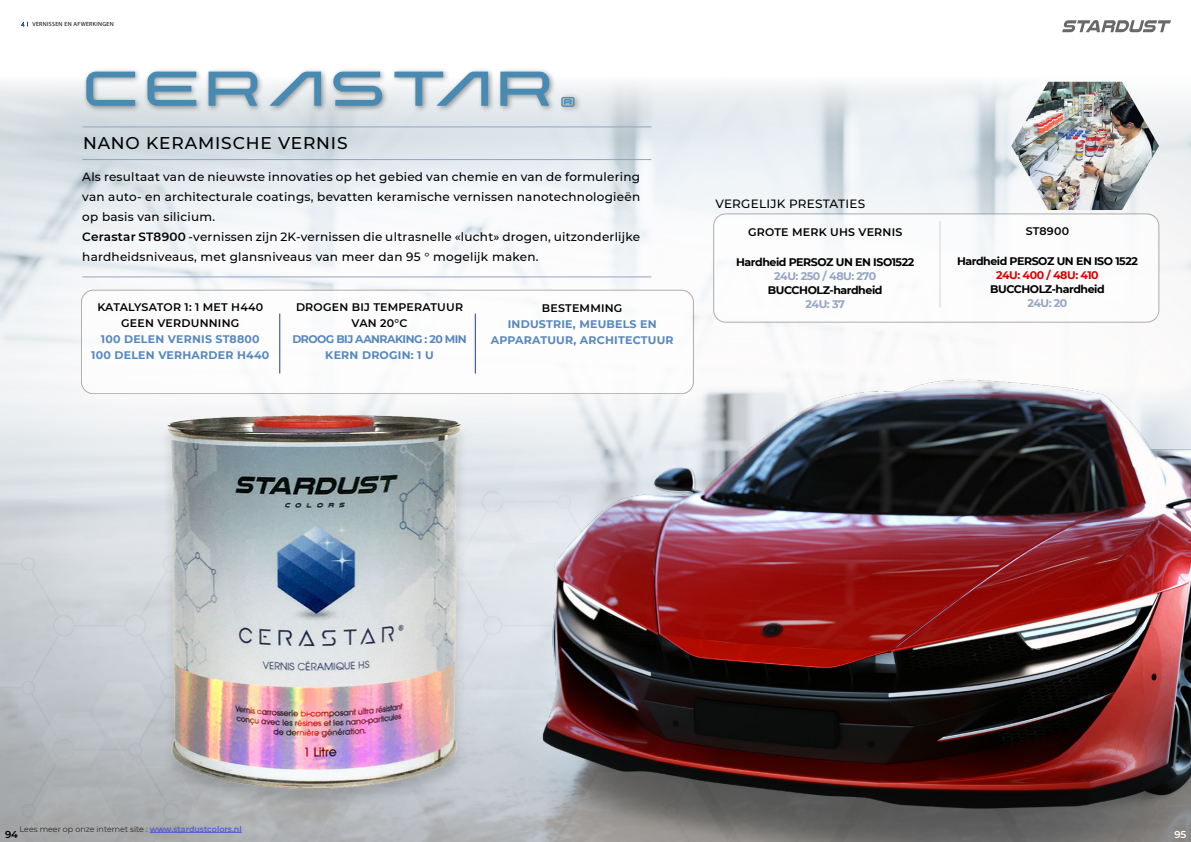
<style>
.page{position:relative;width:1191px;height:842px;background:#fff}
.page>*{position:absolute;margin:0;border:0;box-sizing:border-box;transform-origin:0 0}
.t1{font:70px "Nebula";letter-spacing:.03em;color:#498ab2}
.t2{font:500 17px "Montserrat";letter-spacing:.05em;color:#000}
.t3{font:17px "Nebula";color:#498ab2}
.t4{font:500 12px/20px "Montserrat";letter-spacing:.02em;color:#000}
.t5{font:600 11px/16px "Montserrat";letter-spacing:.02em;color:#000;text-align:center}
.t6{font:700 11px "Montserrat";letter-spacing:-.04em;color:#000}
.t7{font:700 11px/16px "Montserrat";letter-spacing:.02em;color:#5887bd;text-align:center}
.t8{font:700 11px/16px "Montserrat";letter-spacing:-.05em;color:#5887bd;text-align:center}
.t9{font:700 11px "Montserrat";letter-spacing:-.04em;color:#95a3c4}
.t10{font:700 11px "Montserrat";letter-spacing:-.04em;color:#d80000}
.t11{font:600 10px "Montserrat";color:#000}
.t12{font:600 10px "Montserrat";color:#fff}
.t13{font:300 8px "Montserrat";color:#000}
.t14{font:6px "Myriad Pro";letter-spacing:.05em;color:#000}
.s1{font-weight:600}
.s2{font-weight:600;color:#4f5cd6}
</style>
<div class="page">
<img style="left:0;top:81px;width:1191px;height:761px">
<img style="left:518px;top:366px;width:673px;height:456px">
<img style="left:90px;top:394px;width:417px;height:433px">
<svg style="left:1062px;top:20px;width:109px;height:12px"></svg>
<hr style="left:150px;top:832px;width:92px;height:1px;background:#4f5cd6">
<hr style="left:82px;top:127px;width:569px;height:1px;background:#95a3c4">
<hr style="left:82px;top:159px;width:569px;height:1px;background:#95a3c4">
<hr style="left:82px;top:277px;width:569px;height:1px;background:#95a3c4">
<div style="left:82px;top:68px;width:499px;height:45px;background:#000;opacity:.4"></div>
<svg style="left:1011px;top:82px;width:180px;height:256px"></svg>
<img style="left:1011px;top:82px;width:148px;height:128px">
<svg style="left:21px;top:22px;width:7px;height:5px"></svg>
<div style="left:81px;top:290px;width:612px;height:104px;background:#fff;border-radius:12px"></div>
<div style="left:81px;top:290px;width:612px;height:104px;border:1px solid #7d7d7d;border-radius:12px"></div>
<hr style="left:280px;top:314px;width:1px;height:59px;background:#1e3e89">
<hr style="left:475px;top:314px;width:1px;height:59px;background:#1e3e89">
<div style="left:713px;top:214px;width:445px;height:108px;background:#fff;border-radius:12px"></div>
<div style="left:713px;top:214px;width:446px;height:108px;border:1px solid #7d7d7d;border-radius:12px"></div>
<hr style="left:939px;top:221px;width:1px;height:86px;background:#d6d5d4">
<p class="t14" style="left:32px;top:21px;width:83px">VERNISSEN EN AFWERKINGEN</p>
<h1 class="t1" style="left:86px;top:55px;width:474px">CERASTAR</h1>
<h2 class="t2" style="left:83px;top:131px;width:266px">NANO KERAMISCHE VERNIS</h2>
<h2 class="t3" style="left:561px;top:93px;width:17px">®</h2>
<p class="t4" style="left:82px;top:166px;width:559px">Als resultaat van de nieuwste innovaties op het gebied van chemie en van de formulering van auto- en architecturale coatings, bevatten keramische vernissen nanotechnologieën op basis van silicium.<br><span class="s1">Cerastar ST8900</span> -vernissen zijn 2K-vernissen die ultrasnelle «lucht» drogen, uitzonderlijke hardheidsniveaus, met glansniveaus van meer dan 95 ° mogelijk maken.</p>
<p class="t5" style="left:97px;top:298px;width:167px">KATALYSATOR 1: 1 MET H440<br>GEEN VERDUNNING</p>
<p class="t7" style="left:91px;top:330px;width:180px">100 DELEN VERNIS ST8800<br>100 DELEN VERHARDER H440</p>
<p class="t5" style="left:296px;top:298px;width:169px">DROGEN BIJ TEMPERATUUR<br>VAN 20°C</p>
<p class="t8" style="left:292px;top:330px;width:176px">DROOG BIJ AANRAKING : 20 MIN<br>KERN DROGIN: 1 U</p>
<p class="t5" style="left:542px;top:299px;width:82px">BESTEMMING</p>
<p class="t7" style="left:491px;top:315px;width:184px">INDUSTRIE, MEUBELS EN<br>APPARATUUR, ARCHITECTUUR</p>
<p class="t4" style="left:715px;top:193px;width:151px">VERGELIJK PRESTATIES</p>
<p class="t5" style="left:748px;top:224px;width:156px">GROTE MERK UHS VERNIS</p>
<p class="t6" style="left:736px;top:254px;width:180px">Hardheid PERSOZ UN EN ISO1522</p>
<p class="t9" style="left:774px;top:268px;width:103px">24U: 250 / 48U: 270</p>
<p class="t6" style="left:768px;top:282px;width:116px">BUCCHOLZ-hardheid</p>
<p class="t9" style="left:805px;top:296px;width:41px">24U: 37</p>
<p class="t5" style="left:1025px;top:223px;width:45px">ST8900</p>
<p class="t6" style="left:957px;top:253px;width:182px">Hardheid PERSOZ UN EN ISO 1522</p>
<p class="t10" style="left:996px;top:267px;width:104px">24U: 400 / 48U: 410</p>
<p class="t6" style="left:990px;top:281px;width:116px">BUCCHOLZ-hardheid</p>
<p class="t9" style="left:1027px;top:295px;width:41px">24U: 20</p>
<p class="t13" style="left:20px;top:823px;width:224px">Lees meer op onze internet site : <span class="s2">www.stardustcolors.nl</span></p>
<p class="t11" style="left:5px;top:827px;width:15px">94</p>
<p class="t12" style="left:1174px;top:827px;width:14px">95</p>
</div>
